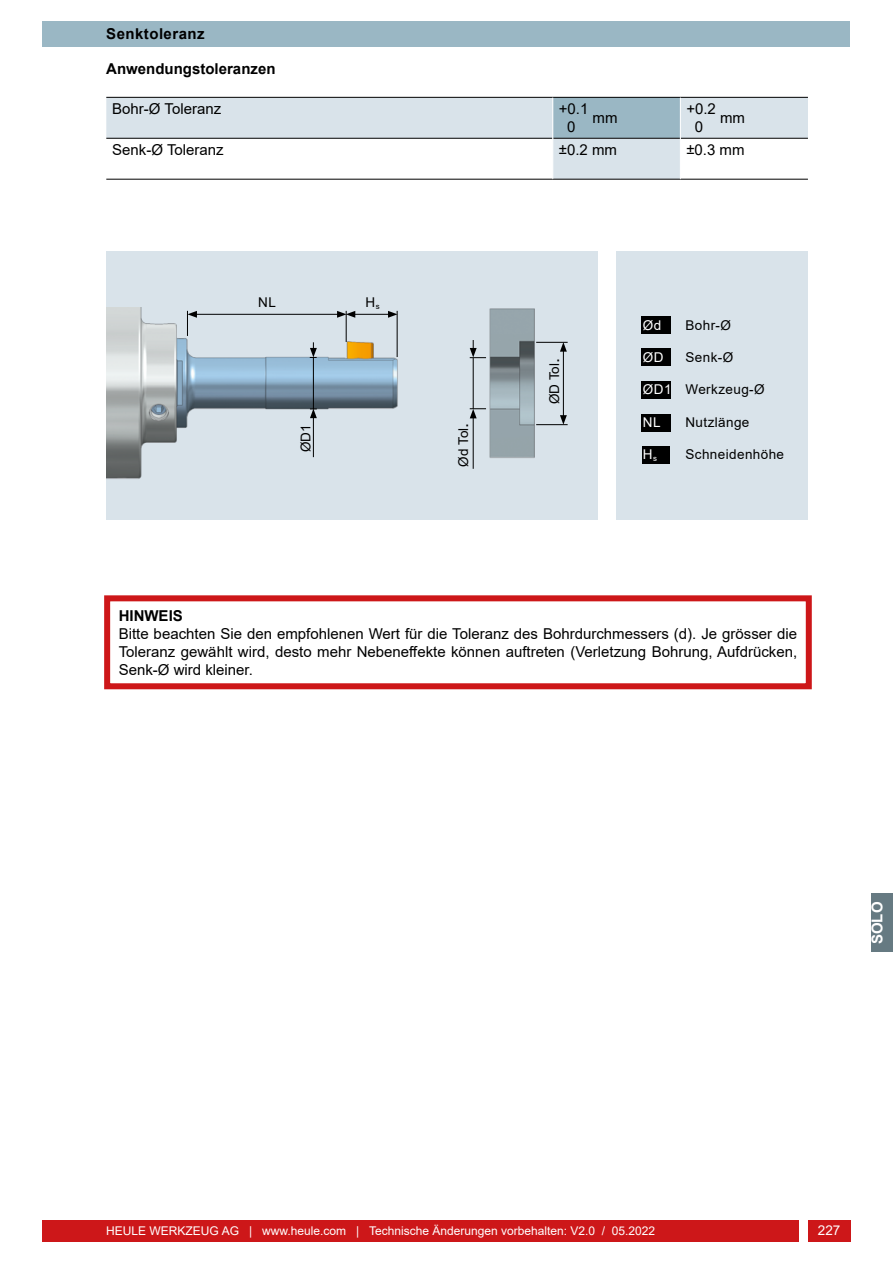
<style>
.page{position:relative;width:893px;height:1263px;background:#fff}
.page>*{position:absolute;margin:0;border:0;box-sizing:border-box;transform-origin:0 0}
.t1{font:15px/18px "Arial";color:#000;text-align:justify}
.t2{font:700 15px "Arial";color:#000}
.t3{font:700 15px "Arial";letter-spacing:.03em;color:#000}
.t4{font:700 15px "Arial";color:#fff}
.t5{font:13.5px "Arial";letter-spacing:.03em;color:#000}
.t6{font:13.5px "Arial";letter-spacing:.03em;color:#fff}
.t7{font:12px "Arial";color:#fff}
.s1{font-size:18px}
.s2{color:#fff}
</style>
<div class="page">
<div style="left:808px;top:1220px;width:42px;height:22px;background:#cd1719"></div>
<div style="left:43px;top:1220px;width:756px;height:22px;background:#cd1719"></div>
<div style="left:106px;top:251px;width:492px;height:268px;background:#d9e3ea"></div>
<div style="left:617px;top:251px;width:191px;height:268px;background:#d9e3ea"></div>
<img style="left:106px;top:307px;width:462px;height:172px">
<div style="left:43px;top:21px;width:807px;height:26px;background:#9ab7c4"></div>
<div style="left:872px;top:894px;width:21px;height:58px;background:#667a82"></div>
<hr style="left:536px;top:342px;width:32px;height:1px;background:#000">
<hr style="left:195px;top:314px;width:144px;height:1px;background:#000">
<hr style="left:353px;top:314px;width:37px;height:1px;background:#000">
<svg style="left:337px;top:311px;width:18px;height:7px"></svg>
<svg style="left:388px;top:311px;width:9px;height:7px"></svg>
<hr style="left:536px;top:424px;width:32px;height:1px;background:#000">
<hr style="left:473px;top:358px;width:1px;height:51px;background:#000">
<hr style="left:313px;top:357px;width:1px;height:52px;background:#000">
<svg style="left:187px;top:311px;width:10px;height:25px"></svg>
<hr style="left:346px;top:311px;width:1px;height:31px;background:#000">
<hr style="left:397px;top:311px;width:1px;height:46px;background:#000">
<hr style="left:563px;top:349px;width:1px;height:69px;background:#000">
<svg style="left:560px;top:342px;width:7px;height:10px"></svg>
<svg style="left:560px;top:415px;width:7px;height:10px"></svg>
<hr style="left:473px;top:416px;width:1px;height:53px;background:#000">
<svg style="left:470px;top:408px;width:16px;height:10px"></svg>
<hr style="left:313px;top:416px;width:1px;height:41px;background:#000">
<svg style="left:470px;top:340px;width:16px;height:18px"></svg>
<svg style="left:310px;top:342px;width:7px;height:16px"></svg>
<svg style="left:310px;top:409px;width:7px;height:9px"></svg>
<div style="left:641px;top:316px;width:30px;height:17px;background:#000"></div>
<div style="left:641px;top:349px;width:30px;height:17px;background:#000"></div>
<div style="left:641px;top:381px;width:30px;height:17px;background:#000"></div>
<div style="left:641px;top:414px;width:30px;height:17px;background:#000"></div>
<div style="left:642px;top:446px;width:28px;height:17px;background:#000"></div>
<div style="left:104px;top:595px;width:708px;height:94px;border:6px solid #cd1719"></div>
<svg style="left:106px;top:98px;width:574px;height:81px;fill:#d9e3ea"></svg>
<div style="left:553px;top:97px;width:127px;height:41px;background:#9ab7c4"></div>
<div style="left:680px;top:97px;width:128px;height:41px;background:#d9e3ea"></div>
<hr style="left:106px;top:97px;width:447px;height:1px;background:#000">
<hr style="left:553px;top:97px;width:127px;height:1px;background:#000">
<hr style="left:680px;top:97px;width:128px;height:1px;background:#000">
<hr style="left:106px;top:138px;width:446px;height:1px;background:#000">
<hr style="left:553px;top:138px;width:127px;height:1px;background:#000">
<hr style="left:681px;top:138px;width:127px;height:1px;background:#000">
<hr style="left:106px;top:179px;width:447px;height:1px;background:#000">
<hr style="left:553px;top:179px;width:127px;height:1px;background:#000">
<hr style="left:680px;top:179px;width:128px;height:1px;background:#000">
<hr style="left:680px;top:98px;width:1px;height:40px;background:#fff">
<hr style="left:552px;top:98px;width:1px;height:40px;background:#fff">
<hr style="left:552px;top:138px;width:1px;height:41px;background:#fff">
<p class="t3" style="left:106px;top:24px;width:100px">Senktoleranz</p>
<p class="t2" style="left:106px;top:58px;width:171px">Anwendungstoleranzen</p>
<p class="t1" style="left:112px;top:100px;width:110px">Bohr-Ø Toleranz</p>
<p class="t1" style="left:559px;top:100px;width:31px">+0.1</p>
<p class="t1" style="left:593px;top:109px;width:26px">mm</p>
<p class="t1" style="left:567px;top:118px;width:10px">0</p>
<p class="t1" style="left:686px;top:100px;width:31px">+0.2</p>
<p class="t1" style="left:720px;top:109px;width:26px">mm</p>
<p class="t1" style="left:695px;top:118px;width:10px">0</p>
<p class="t1" style="left:112px;top:141px;width:113px">Senk-Ø Toleranz</p>
<p class="t1" style="left:559px;top:141px;width:60px">±0.2 mm</p>
<p class="t1" style="left:686px;top:141px;width:60px">±0.3 mm</p>
<p class="t5" style="left:258px;top:293px;width:19px">NL</p>
<p class="t5" style="left:366px;top:293px;width:16px">H<sub>s</sub></p>
<p class="t5" style="left:296px;top:452px;width:29px;rotate:-90deg">ØD1</p>
<p class="t5" style="left:454px;top:467px;width:45px;rotate:-90deg">Ød Tol<span class="s1">.</span></p>
<p class="t5" style="left:545px;top:404px;width:48px;rotate:-90deg">ØD Tol<span class="s1">.</span></p>
<p class="t6" style="left:643px;top:316px;width:20px">Ød</p>
<p class="t5" style="left:685px;top:316px;width:47px">Bohr-Ø</p>
<p class="t6" style="left:643px;top:348px;width:22px">ØD</p>
<p class="t5" style="left:685px;top:348px;width:49px">Senk-Ø</p>
<p class="t5" style="left:643px;top:380px;width:123px"><span class="s2">ØD1</span> Werkzeug-Ø</p>
<p class="t6" style="left:643px;top:413px;width:19px">NL</p>
<p class="t5" style="left:685px;top:413px;width:66px">Nutzlänge</p>
<p class="t6" style="left:643px;top:445px;width:16px">H<sub>s</sub></p>
<p class="t5" style="left:685px;top:445px;width:100px">Schneidenhöhe</p>
<p class="t2" style="left:119px;top:605px;width:66px">HINWEIS</p>
<p class="t1" style="left:119px;top:624px;width:680px">Bitte beachten Sie den empfohlenen Wert für die Toleranz des Bohrdurchmessers (d). Je grösser die Toleranz gewählt wird, desto mehr Nebeneffekte können auftreten (Verletzung Bohrung, Aufdrücken, Senk-Ø wird kleiner.</p>
<p class="t4" style="left:867px;top:944px;width:44px;rotate:-90deg">SOLO</p>
<p class="t7" style="left:106px;top:1223px;width:550px">HEULE WERKZEUG AG | www.heule.com | Technische Änderungen vorbehalten: V2.0 / 05.2022</p>
<p class="t6" style="left:818px;top:1220px;width:24px">227</p>
</div>
